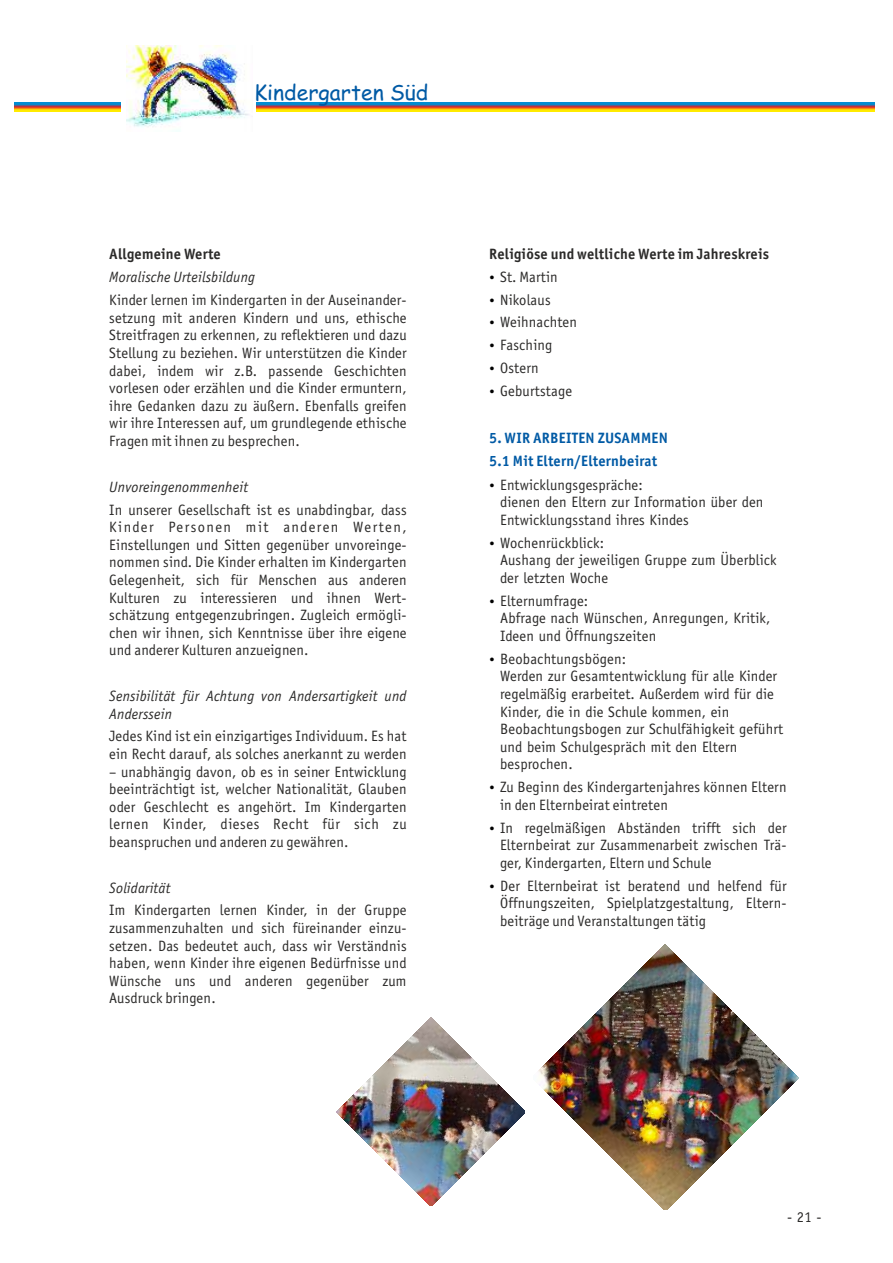
<style>
.page{position:relative;width:893px;height:1263px;background:#fff}
.page>*{position:absolute;margin:0;border:0;box-sizing:border-box;transform-origin:0 0}
.t1{font:21.3px "Comic Sans MS";color:#005aa5}
.t2{font:15px/17.5px "Officina Sans";color:#2b2a29}
.t3{font:italic 15px/17.5px "Officina Sans";color:#2b2a29}
.t4{font:700 15px "Officina Sans";color:#2b2a29}
.t5{font:700 15px/23.9px "Officina Sans";color:#005aa5}
</style>
<div class="page">
<img style="left:127px;top:45px;width:126px;height:86px">
<svg style="left:15px;top:103px;width:105px;height:8px"></svg>
<svg style="left:256px;top:103px;width:618px;height:8px;background:#9f8652"></svg>
<img style="left:337px;top:1017px;width:188px;height:188px">
<img style="left:538px;top:944px;width:261px;height:266px">
<h1 class="t1" style="left:254px;top:83px;width:176px">Kindergarten Süd</h1>
<p class="t4" style="left:109px;top:248px;width:113px">Allgemeine Werte</p>
<p class="t3" style="left:109px;top:270px;width:147px">Moralische Urteilsbildung</p>
<p class="t2" style="left:109px;top:292px;width:299px;text-align:justify">Kinder lernen im Kindergarten in der Auseinander&shy;setzung mit anderen Kindern und uns, ethische Streitfragen zu erkennen, zu reflektieren und dazu Stellung zu beziehen. Wir unterstützen die Kinder dabei, indem wir z.B. passende Geschichten vorlesen oder erzählen und die Kinder ermuntern, ihre Gedanken dazu zu äußern. Ebenfalls greifen wir ihre Interessen auf, um grundlegende ethische Fragen mit ihnen zu besprechen.</p>
<p class="t3" style="left:109px;top:479px;width:141px">Unvoreingenommenheit</p>
<p class="t2" style="left:109px;top:502px;width:299px;text-align:justify">In unserer Gesellschaft ist es unabdingbar, dass Kinder Personen mit anderen Werten, Einstellungen und Sitten gegenüber unvoreinge&shy;nommen sind. Die Kinder erhalten im Kindergarten Gelegenheit, sich für Menschen aus anderen Kulturen zu interessieren und ihnen Wert&shy;schätzung entgegenzubringen. Zugleich ermögli&shy;chen wir ihnen, sich Kenntnisse über ihre eigene und anderer Kulturen anzueignen.</p>
<p class="t3" style="left:109px;top:688px;width:299px">Sensibilität für Achtung von Andersartigkeit und<br>Anderssein</p>
<p class="t2" style="left:109px;top:728px;width:299px">Jedes Kind ist ein einzigartiges Individuum. Es hat ein Recht darauf, als solches anerkannt zu werden</p>
<p class="t2" style="left:109px;top:764px;width:299px;text-align:justify">– unabhängig davon, ob es in seiner Entwicklung beeinträchtigt ist, welcher Nationalität, Glauben oder Geschlecht es angehört. Im Kindergarten lernen Kinder, dieses Recht für sich zu beanspruchen und anderen zu gewähren.</p>
<p class="t3" style="left:109px;top:880px;width:63px">Solidarität</p>
<p class="t2" style="left:109px;top:903px;width:299px;text-align:justify">Im Kindergarten lernen Kinder, in der Gruppe zusammenzuhalten und sich füreinander einzu&shy;setzen. Das bedeutet auch, dass wir Verständnis haben, wenn Kinder ihre eigenen Bedürfnisse und Wünsche uns und anderen gegenüber zum Ausdruck bringen.</p>
<p class="t4" style="left:489px;top:247px;width:282px">Religiöse und weltliche Werte im Jahreskreis</p>
<p class="t2" style="left:500px;top:266px;width:79px;line-height:22.8px">St. Martin<br>Nikolaus<br>Weihnachten<br>Fasching<br>Ostern<br>Geburtstage</p>
<p class="t5" style="left:489px;top:427px;width:181px">5. WIR ARBEITEN ZUSAMMEN<br>5.1 Mit Eltern/Elternbeirat</p>
<p class="t2" style="left:500px;top:477px;width:265px">Entwicklungsgespräche:<br>dienen den Eltern zur Information über den<br>Entwicklungsstand ihres Kindes</p>
<p class="t2" style="left:500px;top:535px;width:278px">Wochenrückblick:<br>Aushang der jeweiligen Gruppe zum Überblick der letzten Woche</p>
<p class="t2" style="left:500px;top:593px;width:272px">Elternumfrage:<br>Abfrage nach Wünschen, Anregungen, Kritik,<br>Ideen und Öffnungszeiten</p>
<p class="t2" style="left:500px;top:651px;width:285px">Beobachtungsbögen:<br>Werden zur Gesamtentwicklung für alle Kinder regelmäßig erarbeitet. Außerdem wird für die Kinder, die in die Schule kommen, ein Beobachtungsbogen zur Schulfähigkeit geführt und beim Schulgespräch mit den Eltern besprochen.</p>
<p class="t2" style="left:500px;top:779px;width:288px">Zu Beginn des Kindergartenjahres können Eltern in den Elternbeirat eintreten</p>
<p class="t2" style="left:500px;top:820px;width:288px;text-align:justify">In regelmäßigen Abständen trifft sich der Elternbeirat zur Zusammenarbeit zwischen Trä&shy;ger, Kindergarten, Eltern und Schule</p>
<p class="t2" style="left:500px;top:878px;width:288px;text-align:justify">Der Elternbeirat ist beratend und helfend für Öffnungszeiten, Spielplatzgestaltung, Eltern&shy;beiträge und Veranstaltungen tätig</p>
<p class="t2" style="left:787px;top:1209px;width:36px">- 21 -</p>
</div>
